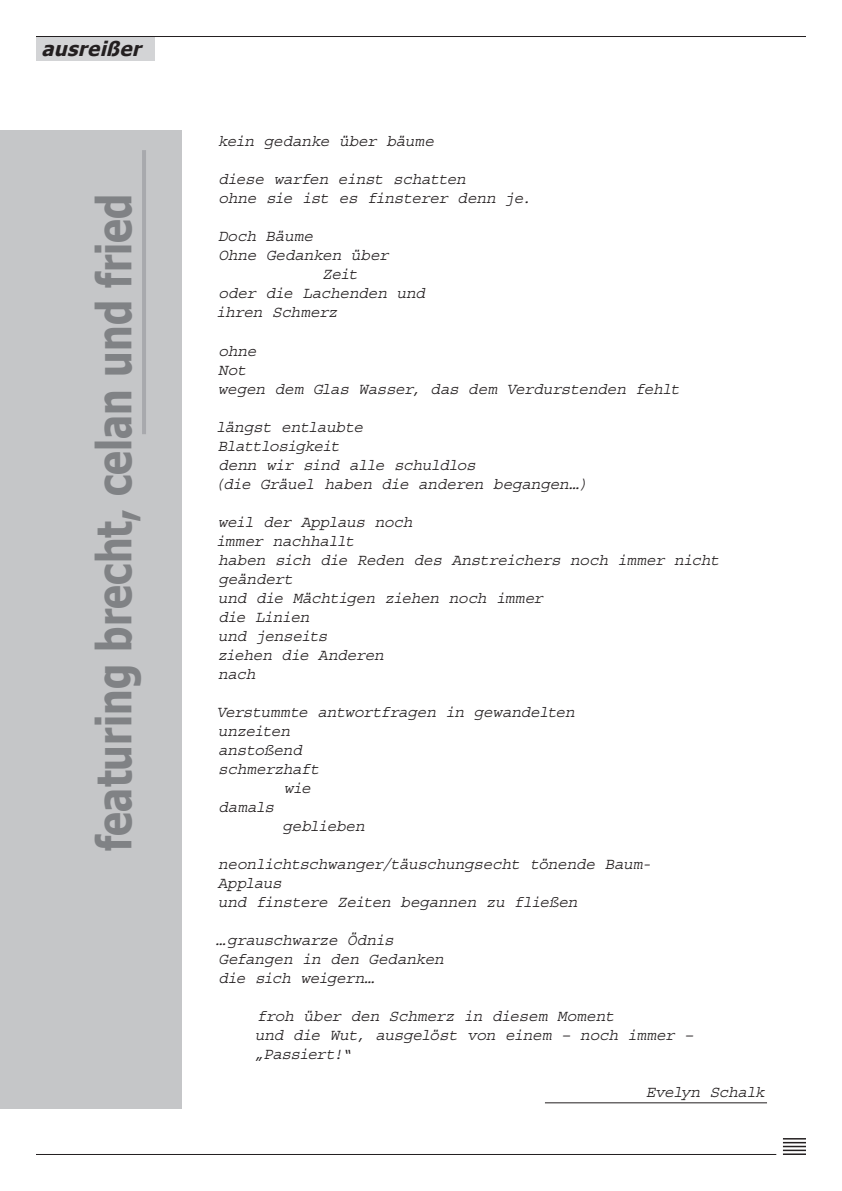
<style>
.page{position:relative;width:842px;height:1191px;background:#fff}
.page>*{position:absolute;margin:0;border:0;box-sizing:border-box;transform-origin:0 0}
.t1{font:700 48px "Tahoma";letter-spacing:.005em;color:#808285;scale:.83 1}
.t2{font:italic 700 20px "Tahoma";color:#231f20}
.t3{font:italic 16px/19px "Courier";letter-spacing:-.02em;color:#231f20}
</style>
<div class="page">
<svg style="left:783px;top:1138px;width:23px;height:1px"></svg>
<hr style="left:783px;top:1141px;width:23px;height:2px;background:#231f20">
<hr style="left:783px;top:1145px;width:23px;height:2px;background:#231f20">
<hr style="left:783px;top:1149px;width:23px;height:2px;background:#231f20">
<hr style="left:783px;top:1153px;width:23px;height:2px;background:#231f20">
<div style="left:0;top:130px;width:182px;height:978px;background:#c5c6c8"></div>
<div style="left:36px;top:37px;width:118px;height:23px;background:#d3d4d6"></div>
<hr style="left:36px;top:36px;width:770px;height:1px;background:#231f20">
<hr style="left:36px;top:1154px;width:740px;height:1px;background:#231f20">
<hr style="left:545px;top:1102px;width:222px;height:1px;background:#231f20">
<hr style="left:142px;top:150px;width:4px;height:284px;background:#a8a9ad">
<p class="t2" style="left:42px;top:34px;width:107px">ausreißer</p>
<h1 class="t1" style="left:80px;top:851px;width:793px;rotate:-90deg">featuring brecht, celan und fried</h1>
<p class="t3" style="left:218px;top:132px;width:217px">kein gedanke über bäume</p>
<p class="t3" style="left:218px;top:170px;width:315px">diese warfen einst schatten<br>ohne sie ist es finsterer denn je.</p>
<p class="t3" style="left:218px;top:227px;width:97px">Doch Bäume</p>
<p class="t3" style="left:218px;top:246px;width:172px">Ohne Gedanken über</p>
<p class="t3" style="left:322px;top:265px;width:37px">Zeit</p>
<p class="t3" style="left:218px;top:284px;width:208px">oder die Lachenden und</p>
<p class="t3" style="left:216px;top:303px;width:123px">ihren Schmerz</p>
<p class="t3" style="left:218px;top:341px;width:463px">ohne<br>Not<br>wegen dem Glas Wasser, das dem Verdurstenden fehlt</p>
<p class="t3" style="left:215px;top:417px;width:375px">längst entlaubte<br>Blattlosigkeit<br>denn wir sind alle schuldlos<br>(die Gräuel haben die anderen begangen…)</p>
<p class="t3" style="left:216px;top:512px;width:505px">weil der Applaus noch<br>immer nachhallt<br>haben sich die Reden des Anstreichers noch immer nicht geändert<br>und die Mächtigen ziehen noch immer<br>die Linien<br>und jenseits<br>ziehen die Anderen<br>nach</p>
<p class="t3" style="left:216px;top:702px;width:360px">Verstummte antwortfragen in gewandelten</p>
<p class="t3" style="left:218px;top:721px;width:74px">unzeiten</p>
<p class="t3" style="left:218px;top:740px;width:85px">anstoßend</p>
<p class="t3" style="left:218px;top:759px;width:103px">schmerzhaft</p>
<p class="t3" style="left:284px;top:778px;width:28px">wie</p>
<p class="t3" style="left:218px;top:797px;width:57px">damals</p>
<p class="t3" style="left:282px;top:816px;width:84px">geblieben</p>
<p class="t3" style="left:218px;top:854px;width:435px">neonlichtschwanger/täuschungsecht tönende Baum-<br>Applaus<br>und finstere Zeiten begannen zu fließen</p>
<p class="t3" style="left:216px;top:930px;width:230px">… grauschwarze Ödnis<br>Gefangen in den Gedanken die sich weigern…</p>
<p class="t3" style="left:255px;top:1006px;width:440px">froh über den Schmerz in diesem Moment<br>und die Wut, ausgelöst von einem – noch immer – „Passiert!“</p>
<p class="t3" style="left:646px;top:1082px;width:120px">Evelyn Schalk</p>
</div>
